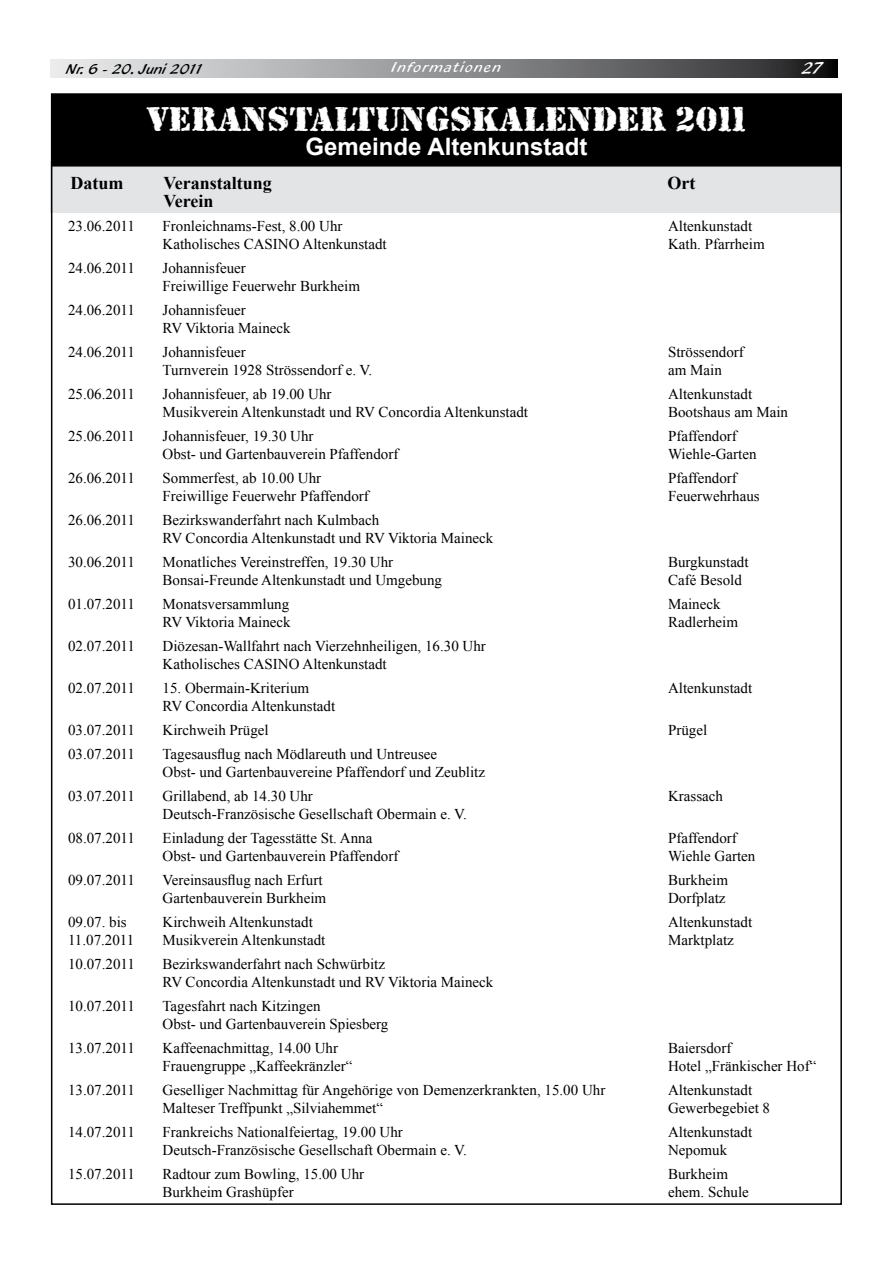
<style>
.page{position:relative;width:893px;height:1263px;background:#fff}
.page>*{position:absolute;margin:0;border:0;box-sizing:border-box;transform-origin:0 0}
.t1{font:36px "Rubber Stamp Let Plain";color:#fff}
.t2{font:700 24px "Arial";color:#fff}
.t3{font:700 18px "Times New Roman";color:#000}
.t4{font:18px "Blacklight D";color:#fff}
.t5{font:15px/18px "Times New Roman";color:#000}
.t6{font:15px "Blacklight D";color:#000}
.t7{font:15px "Blacklight D";letter-spacing:.095em;color:#fff}
</style>
<div class="page">
<svg style="left:50px;top:60px;width:788px;height:18px;background:#8c8d8e"></svg>
<div style="left:51px;top:161px;width:791px;height:52px;background:#e3e4e5"></div>
<div style="left:52px;top:94px;width:789px;height:72px;background:#000"></div>
<div style="left:51px;top:94px;width:791px;height:73px;border:2px solid #000"></div>
<p class="t6" style="left:67px;top:60px;width:139px">Nr. 6 - 20. Juni 2011</p>
<p class="t7" style="left:392px;top:58px;width:111px">Informationen</p>
<p class="t4" style="left:802px;top:57px;width:23px">27</p>
<h1 class="t1" style="left:147px;top:99px;width:601px">VERANSTALTUNGSKALENDER 2011</h1>
<h2 class="t2" style="left:306px;top:131px;width:283px">Gemeinde Altenkunstadt</h2>
<p class="t3" style="left:70px;top:170px;width:54px">Datum</p>
<p class="t3" style="left:163px;top:170px;width:110px">Veranstaltung</p>
<p class="t3" style="left:667px;top:170px;width:29px">Ort</p>
<p class="t3" style="left:163px;top:188px;width:52px">Verein</p>
<p class="t5" style="left:68px;top:217px;width:68px">23.06.2011</p>
<p class="t5" style="left:163px;top:217px;width:181px">Fronleichnams-Fest, 8.00 Uhr</p>
<p class="t5" style="left:668px;top:217px;width:86px">Altenkunstadt</p>
<p class="t5" style="left:163px;top:235px;width:226px">Katholisches CASINO Altenkunstadt</p>
<p class="t5" style="left:668px;top:235px;width:98px">Kath. Pfarrheim</p>
<p class="t5" style="left:68px;top:259px;width:68px">24.06.2011</p>
<p class="t5" style="left:163px;top:259px;width:199px">Johannisfeuer<br>Freiwillige Feuerwehr Burkheim</p>
<p class="t5" style="left:68px;top:301px;width:68px">24.06.2011</p>
<p class="t5" style="left:163px;top:301px;width:130px">Johannisfeuer<br>RV Viktoria Maineck</p>
<p class="t5" style="left:68px;top:343px;width:68px">24.06.2011</p>
<p class="t5" style="left:163px;top:343px;width:85px">Johannisfeuer</p>
<p class="t5" style="left:668px;top:343px;width:77px">Strössendorf</p>
<p class="t5" style="left:163px;top:361px;width:211px">Turnverein 1928 Strössendorf e. V.</p>
<p class="t5" style="left:668px;top:361px;width:55px">am Main</p>
<p class="t5" style="left:68px;top:385px;width:68px">25.06.2011</p>
<p class="t5" style="left:163px;top:385px;width:170px">Johannisfeuer, ab 19.00 Uhr</p>
<p class="t5" style="left:668px;top:385px;width:86px">Altenkunstadt</p>
<p class="t5" style="left:163px;top:403px;width:367px">Musikverein Altenkunstadt und RV Concordia Altenkunstadt</p>
<p class="t5" style="left:668px;top:403px;width:121px">Bootshaus am Main</p>
<p class="t5" style="left:68px;top:427px;width:68px">25.06.2011</p>
<p class="t5" style="left:163px;top:427px;width:153px">Johannisfeuer, 19.30 Uhr</p>
<p class="t5" style="left:668px;top:427px;width:70px">Pfaffendorf</p>
<p class="t5" style="left:163px;top:445px;width:237px">Obst- und Gartenbauverein Pfaffendorf</p>
<p class="t5" style="left:668px;top:445px;width:90px">Wiehle-Garten</p>
<p class="t5" style="left:68px;top:469px;width:68px">26.06.2011</p>
<p class="t5" style="left:163px;top:469px;width:160px">Sommerfest, ab 10.00 Uhr</p>
<p class="t5" style="left:668px;top:469px;width:70px">Pfaffendorf</p>
<p class="t5" style="left:163px;top:487px;width:208px">Freiwillige Feuerwehr Pfaffendorf</p>
<p class="t5" style="left:668px;top:487px;width:93px">Feuerwehrhaus</p>
<p class="t5" style="left:68px;top:511px;width:68px">26.06.2011</p>
<p class="t5" style="left:163px;top:511px;width:332px">Bezirkswanderfahrt nach Kulmbach<br>RV Concordia Altenkunstadt und RV Viktoria Maineck</p>
<p class="t5" style="left:68px;top:553px;width:68px">30.06.2011</p>
<p class="t5" style="left:163px;top:553px;width:232px">Monatliches Vereinstreffen, 19.30 Uhr</p>
<p class="t5" style="left:668px;top:553px;width:82px">Burgkunstadt</p>
<p class="t5" style="left:163px;top:571px;width:281px">Bonsai-Freunde Altenkunstadt und Umgebung</p>
<p class="t5" style="left:668px;top:571px;width:75px">Café Besold</p>
<p class="t5" style="left:68px;top:595px;width:68px">01.07.2011</p>
<p class="t5" style="left:163px;top:595px;width:128px">Monatsversammlung</p>
<p class="t5" style="left:668px;top:595px;width:54px">Maineck</p>
<p class="t5" style="left:163px;top:613px;width:130px">RV Viktoria Maineck</p>
<p class="t5" style="left:668px;top:613px;width:71px">Radlerheim</p>
<p class="t5" style="left:68px;top:637px;width:68px">02.07.2011</p>
<p class="t5" style="left:163px;top:637px;width:325px">Diözesan-Wallfahrt nach Vierzehnheiligen, 16.30 Uhr<br>Katholisches CASINO Altenkunstadt</p>
<p class="t5" style="left:68px;top:679px;width:68px">02.07.2011</p>
<p class="t5" style="left:163px;top:679px;width:148px">15. Obermain-Kriterium</p>
<p class="t5" style="left:668px;top:679px;width:86px">Altenkunstadt</p>
<p class="t5" style="left:163px;top:697px;width:174px">RV Concordia Altenkunstadt</p>
<p class="t5" style="left:68px;top:721px;width:68px">03.07.2011</p>
<p class="t5" style="left:163px;top:721px;width:108px">Kirchweih Prügel</p>
<p class="t5" style="left:668px;top:721px;width:41px">Prügel</p>
<p class="t5" style="left:68px;top:745px;width:68px">03.07.2011</p>
<p class="t5" style="left:163px;top:745px;width:324px">Tagesausflug nach Mödlareuth und Untreusee<br>Obst- und Gartenbauvereine Pfaffendorf und Zeublitz</p>
<p class="t5" style="left:68px;top:787px;width:68px">03.07.2011</p>
<p class="t5" style="left:163px;top:787px;width:152px">Grillabend, ab 14.30 Uhr</p>
<p class="t5" style="left:668px;top:787px;width:56px">Krassach</p>
<p class="t5" style="left:163px;top:805px;width:306px">Deutsch-Französische Gesellschaft Obermain e. V.</p>
<p class="t5" style="left:68px;top:829px;width:68px">08.07.2011</p>
<p class="t5" style="left:163px;top:829px;width:211px">Einladung der Tagesstätte St. Anna</p>
<p class="t5" style="left:668px;top:829px;width:70px">Pfaffendorf</p>
<p class="t5" style="left:163px;top:847px;width:237px">Obst- und Gartenbauverein Pfaffendorf</p>
<p class="t5" style="left:668px;top:847px;width:89px">Wiehle Garten</p>
<p class="t5" style="left:68px;top:871px;width:68px">09.07.2011</p>
<p class="t5" style="left:163px;top:871px;width:161px">Vereinsausflug nach Erfurt</p>
<p class="t5" style="left:668px;top:871px;width:61px">Burkheim</p>
<p class="t5" style="left:163px;top:889px;width:165px">Gartenbauverein Burkheim</p>
<p class="t5" style="left:668px;top:889px;width:59px">Dorfplatz</p>
<p class="t5" style="left:68px;top:913px;width:60px">09.07. bis</p>
<p class="t5" style="left:163px;top:913px;width:152px">Kirchweih Altenkunstadt</p>
<p class="t5" style="left:668px;top:913px;width:86px">Altenkunstadt</p>
<p class="t5" style="left:68px;top:931px;width:68px">11.07.2011</p>
<p class="t5" style="left:163px;top:931px;width:164px">Musikverein Altenkunstadt</p>
<p class="t5" style="left:668px;top:931px;width:67px">Marktplatz</p>
<p class="t5" style="left:68px;top:955px;width:68px">10.07.2011</p>
<p class="t5" style="left:163px;top:955px;width:332px">Bezirkswanderfahrt nach Schwürbitz<br>RV Concordia Altenkunstadt und RV Viktoria Maineck</p>
<p class="t5" style="left:68px;top:997px;width:68px">10.07.2011</p>
<p class="t5" style="left:163px;top:997px;width:227px">Tagesfahrt nach Kitzingen<br>Obst- und Gartenbauverein Spiesberg</p>
<p class="t5" style="left:68px;top:1039px;width:68px">13.07.2011</p>
<p class="t5" style="left:163px;top:1039px;width:177px">Kaffeenachmittag, 14.00 Uhr</p>
<p class="t5" style="left:668px;top:1039px;width:65px">Baiersdorf</p>
<p class="t5" style="left:163px;top:1057px;width:192px">Frauengruppe „Kaffeekränzler“</p>
<p class="t5" style="left:668px;top:1057px;width:150px">Hotel „Fränkischer Hof“</p>
<p class="t5" style="left:68px;top:1081px;width:68px">13.07.2011</p>
<p class="t5" style="left:163px;top:1081px;width:444px">Geselliger Nachmittag für Angehörige von Demenzerkrankten, 15.00 Uhr</p>
<p class="t5" style="left:668px;top:1081px;width:86px">Altenkunstadt</p>
<p class="t5" style="left:163px;top:1099px;width:222px">Malteser Treffpunkt „Silviahemmet“</p>
<p class="t5" style="left:668px;top:1099px;width:104px">Gewerbegebiet 8</p>
<p class="t5" style="left:68px;top:1123px;width:68px">14.07.2011</p>
<p class="t5" style="left:163px;top:1123px;width:242px">Frankreichs Nationalfeiertag, 19.00 Uhr</p>
<p class="t5" style="left:668px;top:1123px;width:86px">Altenkunstadt</p>
<p class="t5" style="left:163px;top:1141px;width:306px">Deutsch-Französische Gesellschaft Obermain e. V.</p>
<p class="t5" style="left:668px;top:1141px;width:61px">Nepomuk</p>
<p class="t5" style="left:68px;top:1165px;width:68px">15.07.2011</p>
<p class="t5" style="left:163px;top:1165px;width:203px">Radtour zum Bowling, 15.00 Uhr</p>
<p class="t5" style="left:668px;top:1165px;width:61px">Burkheim</p>
<p class="t5" style="left:163px;top:1183px;width:133px">Burkheim Grashüpfer</p>
<p class="t5" style="left:668px;top:1183px;width:82px">ehem. Schule</p>
</div>
